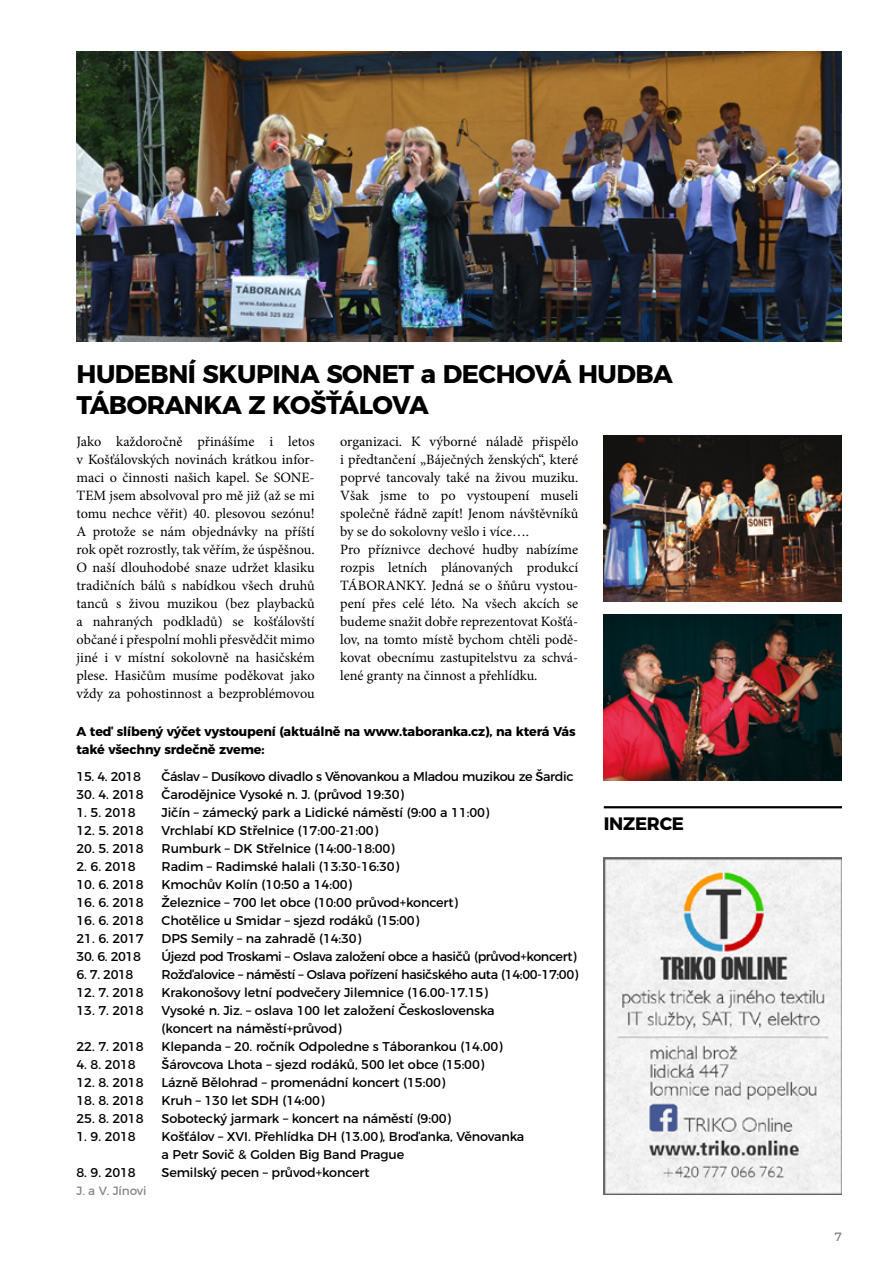
<style>
.page{position:relative;width:893px;height:1263px;background:#fff}
.page>*{position:absolute;margin:0;border:0;box-sizing:border-box;transform-origin:0 0}
.t1{font:700 25.5px/30.6px "Montserrat";letter-spacing:-.02em;color:#000}
.t2{font:700 18px "Montserrat";letter-spacing:-.015em;color:#000}
.t3{font:14.25px/18px "Minion Pro";letter-spacing:-.005em;color:#000;text-align:justify}
.t4{font:12.75px/18px "Montserrat";letter-spacing:-.01em;color:#000}
.t5{font:12.75px "Montserrat";letter-spacing:-.03em;color:#000}
.t6{font:700 12.75px/18px "Montserrat";letter-spacing:-.01em;color:#000}
.t7{font:12px "Montserrat";letter-spacing:-.01em;color:#878787}
</style>
<div class="page">
<hr style="left:604px;top:806px;width:238px;height:2px;background:#000">
<img style="left:604px;top:858px;width:238px;height:337px">
<img style="left:77px;top:51px;width:765px;height:291px">
<img style="left:604px;top:435px;width:238px;height:166px">
<img style="left:604px;top:615px;width:238px;height:166px">
<h1 class="t1" style="left:77px;top:357px;width:598px">HUDEBNÍ SKUPINA SONET a DECHOVÁ HUDBA<br>TÁBORANKA Z KOŠŤÁLOVA</h1>
<p class="t3" style="left:77px;top:432px;width:240px">Jako každoročně přinášíme i letos v Košťálovských novinách krátkou infor&shy;maci o činnosti našich kapel. Se SONE-TEM jsem absolvoval pro mě již (až se mi tomu nechce věřit) 40. plesovou sezónu!<br>A protože se nám objednávky na příští rok opět rozrostly, tak věřím, že úspěšnou.<br>O naší dlouhodobé snaze udržet klasiku tradičních bálů s nabídkou všech druhů tanců s živou muzikou (bez playbacků a nahraných podkladů) se košťálovští občané i přespolní mohli přesvědčit mimo jiné i v místní sokolovně na hasičském plese. Hasičům musíme poděkovat jako vždy za pohostinnost a bezproblémovou</p>
<p class="t3" style="left:340px;top:432px;width:240px;text-align:left">organizaci. K výborné náladě přispělo i předtančení „Báječných ženských“, které poprvé tancovaly také na živou muziku.<br>Však jsme to po vystoupení museli společně řádně zapít! Jenom návštěvníků by se do sokolovny vešlo i více….<br>Pro příznivce dechové hudby nabízíme rozpis letních plánovaných produkcí TÁBORANKY. Jedná se o šňůru vystou&shy;pení přes celé léto. Na všech akcích se budeme snažit dobře reprezentovat Košťá&shy;lov, na tomto místě bychom chtěli podě&shy;kovat obecnímu zastupitelstvu za schvá&shy;lené granty na činnost a přehlídku.</p>
<p class="t6" style="left:77px;top:722px;width:501px">A teď slíbený výčet vystoupení (aktuálně na www.taboranka.cz), na která Vás také všechny srdečně zveme:</p>
<p class="t4" style="left:77px;top:766px;width:66px">15. 4. 2018</p>
<p class="t5" style="left:162px;top:766px;width:414px">Čáslav – Dusíkovo divadlo s Věnovankou a Mladou muzikou ze Šardic</p>
<p class="t4" style="left:77px;top:784px;width:69px">30. 4. 2018</p>
<p class="t4" style="left:162px;top:784px;width:244px">Čarodějnice Vysoké n. J. (průvod 19:30)</p>
<p class="t4" style="left:77px;top:802px;width:61px">1. 5. 2018</p>
<p class="t4" style="left:162px;top:802px;width:329px">Jičín – zámecký park a Lidické náměstí (9:00 a 11:00)</p>
<p class="t4" style="left:77px;top:820px;width:69px">12. 5. 2018</p>
<p class="t4" style="left:162px;top:820px;width:218px">Vrchlabí KD Střelnice (17:00-21:00)</p>
<p class="t4" style="left:77px;top:838px;width:69px">20. 5. 2018</p>
<p class="t4" style="left:162px;top:838px;width:235px">Rumburk – DK Střelnice (14:00-18:00)</p>
<p class="t4" style="left:77px;top:856px;width:61px">2. 6. 2018</p>
<p class="t4" style="left:162px;top:856px;width:239px">Radim – Radimské halali (13:30-16:30)</p>
<p class="t4" style="left:77px;top:874px;width:69px">10. 6. 2018</p>
<p class="t4" style="left:162px;top:874px;width:192px">Kmochův Kolín (10:50 a 14:00)</p>
<p class="t4" style="left:77px;top:892px;width:69px">16. 6. 2018</p>
<p class="t4" style="left:162px;top:892px;width:298px">Železnice – 700 let obce (10:00 průvod+koncert)</p>
<p class="t4" style="left:77px;top:910px;width:69px">16. 6. 2018</p>
<p class="t4" style="left:162px;top:910px;width:259px">Chotělice u Smidar – sjezd rodáků (15:00)</p>
<p class="t4" style="left:77px;top:928px;width:69px">21. 6. 2017</p>
<p class="t4" style="left:162px;top:928px;width:201px">DPS Semily – na zahradě (14:30)</p>
<p class="t4" style="left:77px;top:946px;width:66px">30. 6. 2018</p>
<p class="t5" style="left:162px;top:946px;width:416px">Újezd pod Troskami – Oslava založení obce a hasičů (průvod+koncert)</p>
<p class="t4" style="left:77px;top:964px;width:58px">6. 7. 2018</p>
<p class="t5" style="left:162px;top:964px;width:418px">Rožďalovice – náměstí – Oslava pořízení hasičského auta (14:00-17:00)</p>
<p class="t4" style="left:77px;top:982px;width:69px">12. 7. 2018</p>
<p class="t4" style="left:162px;top:982px;width:328px">Krakonošovy letní podvečery Jilemnice (16.00-17.15)</p>
<p class="t4" style="left:77px;top:1000px;width:69px">13. 7. 2018</p>
<p class="t4" style="left:162px;top:1000px;width:335px">Vysoké n. Jiz. – oslava 100 let založení Československa (koncert na náměstí+průvod)</p>
<p class="t4" style="left:77px;top:1036px;width:69px">22. 7. 2018</p>
<p class="t4" style="left:162px;top:1036px;width:342px">Klepanda – 20. ročník Odpoledne s Táborankou (14.00)</p>
<p class="t4" style="left:77px;top:1054px;width:61px">4. 8. 2018</p>
<p class="t4" style="left:162px;top:1054px;width:324px">Šárovcova Lhota – sjezd rodáků, 500 let obce (15:00)</p>
<p class="t4" style="left:77px;top:1072px;width:69px">12. 8. 2018</p>
<p class="t4" style="left:162px;top:1072px;width:285px">Lázně Bělohrad – promenádní koncert (15:00)</p>
<p class="t4" style="left:77px;top:1090px;width:69px">18. 8. 2018</p>
<p class="t4" style="left:162px;top:1090px;width:164px">Kruh – 130 let SDH (14:00)</p>
<p class="t4" style="left:77px;top:1108px;width:69px">25. 8. 2018</p>
<p class="t4" style="left:162px;top:1108px;width:291px">Sobotecký jarmark – koncert na náměstí (9:00)</p>
<p class="t4" style="left:77px;top:1126px;width:61px">1. 9. 2018</p>
<p class="t4" style="left:162px;top:1126px;width:364px">Košťálov – XVI. Přehlídka DH (13.00), Broďanka, Věnovanka a Petr Sovič &amp; Golden Big Band Prague</p>
<p class="t4" style="left:77px;top:1162px;width:61px">8. 9. 2018</p>
<p class="t4" style="left:162px;top:1162px;width:210px">Semilský pecen – průvod+koncert</p>
<p class="t7" style="left:77px;top:1181px;width:71px">J. a V. Jínovi</p>
<p class="t2" style="left:604px;top:808px;width:82px">INZERCE</p>
<p class="t7" style="left:834px;top:1227px;width:9px">7</p>
</div>
